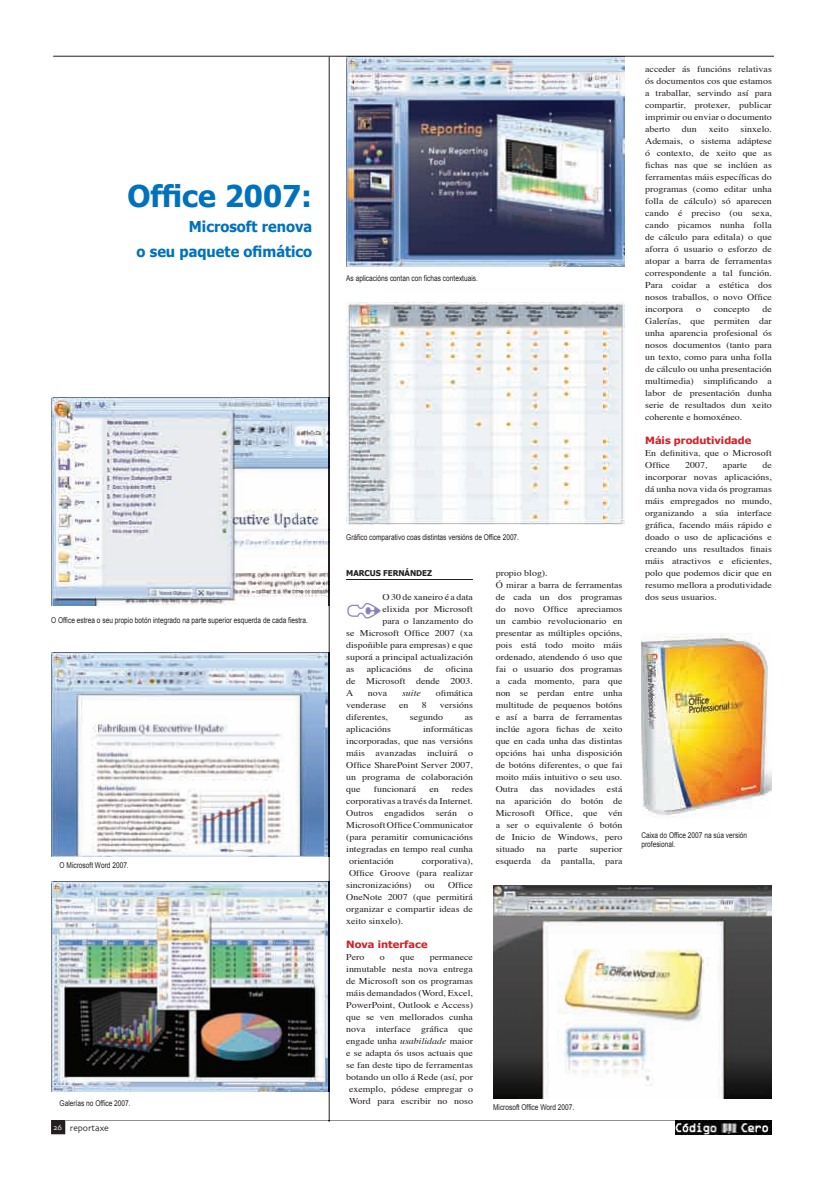
<style>
.page{position:relative;width:823px;height:1191px;background:#fff}
.page>*{position:absolute;margin:0;border:0;box-sizing:border-box;transform-origin:0 0}
.t1{font:700 30px "Tahoma";color:#0072bc}
.t2{font:700 15px/25px "Tahoma";color:#0072bc;text-align:right}
.t3{font:700 10px "Tahoma";letter-spacing:.005em;color:#d1232a;scale:1.1 1}
.t4{font:9px/12px "Times";letter-spacing:.005em;color:#231f20;text-align:justify;scale:1.1 1}
.t5{font:9px "Skia";color:#231f20}
.t6{font:italic 9px "Times";letter-spacing:.005em;color:#231f20;scale:1.1 1}
.t7{font:8px/9px "Arial";color:#231f20;scale:.82 1}
.t8{font:700 8px "Tahoma";letter-spacing:-.005em;color:#231f20}
.t9{font:8px "Skia";color:#fff}
.s1{font-style:italic}
</style>
<div class="page">
<img style="left:51px;top:56px;width:722px;height:1078px">
<h1 class="t1" style="left:127px;top:177px;width:186px">Office 2007:</h1>
<h2 class="t2" style="left:136px;top:213px;width:177px">Microsoft renova<br>o seu paquete ofimático</h2>
<p class="t7" style="left:51px;top:615px;width:314px">O Office estrea o seu propio botón integrado na parte superior esquerda de cada fiestra.</p>
<p class="t7" style="left:60px;top:861px;width:86px">O Microsoft Word 2007.</p>
<p class="t7" style="left:60px;top:1099px;width:88px">Galerías no Office 2007.</p>
<p class="t9" style="left:53px;top:1122px;width:10px">26</p>
<p class="t5" style="left:70px;top:1123px;width:40px">reportaxe</p>
<p class="t7" style="left:346px;top:274px;width:162px">As aplicacións contan con fichas contextuais.</p>
<p class="t7" style="left:346px;top:533px;width:212px">Gráfico comparativo coas distintas versións de Office 2007.</p>
<p class="t8" style="left:346px;top:568px;width:87px">MARCUS FERNÁNDEZ</p>
<p class="t4" style="left:382px;top:592px;width:84px">O 30 de xaneiro é a data</p>
<p class="t4" style="left:382px;top:604px;width:84px">elixida por Microsoft</p>
<p class="t4" style="left:382px;top:616px;width:84px">para o lanzamento do</p>
<p class="t4" style="left:346px;top:628px;width:117px">se Microsoft Office 2007 (xa</p>
<p class="t4" style="left:346px;top:640px;width:117px">dispoñible para empresas) e que</p>
<p class="t4" style="left:346px;top:652px;width:117px">suporá a principal actualización</p>
<p class="t4" style="left:346px;top:664px;width:9px">as</p>
<p class="t4" style="left:366px;top:664px;width:42px">aplicacións</p>
<p class="t4" style="left:424px;top:664px;width:10px">de</p>
<p class="t4" style="left:346px;top:664px;width:117px;text-indent:100px">oficina de Microsoft dende 2003.<br>A</p>
<p class="t4" style="left:367px;top:688px;width:19px">nova</p>
<p class="t6" style="left:402px;top:687px;width:19px">suite</p>
<p class="t4" style="left:435px;top:688px;width:35px">ofimática</p>
<p class="t4" style="left:346px;top:700px;width:38px">venderase</p>
<p class="t4" style="left:399px;top:700px;width:10px">en</p>
<p class="t4" style="left:421px;top:700px;width:6px">8</p>
<p class="t4" style="left:439px;top:700px;width:32px">versións</p>
<p class="t4" style="left:346px;top:712px;width:40px">diferentes,</p>
<p class="t4" style="left:409px;top:712px;width:32px">segundo</p>
<p class="t4" style="left:464px;top:712px;width:9px">as</p>
<p class="t4" style="left:346px;top:724px;width:42px">aplicacións</p>
<p class="t4" style="left:346px;top:724px;width:117px;text-indent:77px">informáticas incorporadas, que nas versións máis avanzadas incluirá o Office SharePoint Server 2007, un programa de colaboración que</p>
<p class="t4" style="left:373px;top:784px;width:40px">funcionará</p>
<p class="t4" style="left:429px;top:784px;width:10px">en</p>
<p class="t4" style="left:451px;top:784px;width:21px">redes</p>
<p class="t4" style="left:346px;top:796px;width:117px">corporativas a través da Internet.</p>
<p class="t4" style="left:346px;top:808px;width:117px">Outros engadidos serán o</p>
<p class="t4" style="left:346px;top:820px;width:117px">Microsoft Office Communicator</p>
<p class="t4" style="left:346px;top:832px;width:117px">(para peramitir comunicacións</p>
<p class="t4" style="left:346px;top:844px;width:117px">integradas en tempo real cunha</p>
<p class="t4" style="left:349px;top:856px;width:42px">orientación</p>
<p class="t4" style="left:421px;top:856px;width:48px">corporativa),</p>
<p class="t4" style="left:349px;top:868px;width:114px">Office Groove (para realizar</p>
<p class="t4" style="left:346px;top:880px;width:61px">sincronizacións)</p>
<p class="t4" style="left:424px;top:880px;width:11px">ou</p>
<p class="t4" style="left:346px;top:880px;width:117px;text-indent:102px">Office OneNote 2007 (que permitirá organizar e compartir ideas de xeito sinxelo).</p>
<p class="t3" style="left:346px;top:938px;width:75px">Nova interface</p>
<p class="t4" style="left:346px;top:952px;width:18px">Pero</p>
<p class="t4" style="left:379px;top:952px;width:6px">o</p>
<p class="t4" style="left:400px;top:952px;width:15px">que</p>
<p class="t4" style="left:346px;top:952px;width:117px;text-align:right">permanece<br>inmutable nesta nova entrega de Microsoft son os programas máis demandados (Word, Excel,<br>PowerPoint, Outlook e Access) que se ven mellorados cunha nova interface gráfica que engade unha <span class="s1">usabilidade</span> maior e se adapta ós usos actuais que se fan deste tipo de ferramentas botando un ollo á Rede (así, por exemplo, pódese empregar o<br>Word para escribir no noso</p>
<p class="t4" style="left:495px;top:568px;width:117px;text-align:left">propio blog).<br>Ó mirar a barra de ferramentas de cada un dos programas do novo Office apreciamos un cambio revolucionario en presentar as múltiples opcións, pois está todo moito máis ordenado, atendendo ó uso que fai o usuario dos programas a cada momento, para que non se perdan entre unha multitude de pequenos botóns e así a barra de ferramentas inclúe agora fichas de xeito que en cada unha das distintas opcións hai unha disposición de botóns diferentes, o que fai moito máis intuitivo o seu uso.<br>Outra</p>
<p class="t4" style="left:495px;top:784px;width:117px;text-indent:111px">está na aparición do botón de Microsoft Office, que vén a ser o equivalente ó botón de Inicio de Windows, pero situado</p>
<p class="t4" style="left:529px;top:784px;width:14px">das</p>
<p class="t4" style="left:554px;top:784px;width:38px">novidades</p>
<p class="t4" style="left:495px;top:844px;width:117px;text-align:right">superior<br>esquerda da pantalla, para</p>
<p class="t4" style="left:536px;top:844px;width:10px">na</p>
<p class="t4" style="left:557px;top:844px;width:20px">parte</p>
<p class="t7" style="left:493px;top:1102px;width:100px">Microsoft Office Word 2007.</p>
<p class="t4" style="left:644px;top:64px;width:117px">acceder ás funcións relativas ós documentos cos que estamos a traballar, servindo así para compartir, protexer, publicar imprimir ou enviar o documento aberto</p>
<p class="t4" style="left:644px;top:124px;width:117px;text-indent:95px">sinxelo.<br>Ademais, o sistema adáptese ó contexto, de xeito que as fichas nas que se inclúen as ferramentas máis específicas do programas (como editar unha folla de cálculo) só aparecen cando é preciso (ou sexa, cando picamos nunha folla de cálculo para editala) o que aforra ó usuario o esforzo de atopar a barra de ferramentas correspondente a tal función.<br>Para coidar a estética dos nosos traballos, o novo Office incorpora</p>
<p class="t4" style="left:681px;top:124px;width:15px">dun</p>
<p class="t4" style="left:708px;top:124px;width:20px">xeito</p>
<p class="t4" style="left:644px;top:304px;width:117px;text-indent:117px">de Galerías, que permiten dar unha aparencia profesional ós nosos documentos (tanto para un texto, como para unha folla de cálculo ou unha presentación multimedia) simplificando a labor de presentación dunha serie de resultados dun xeito coherente e homoxéneo.</p>
<p class="t3" style="left:644px;top:434px;width:98px">Máis produtividade</p>
<p class="t4" style="left:644px;top:448px;width:117px">En definitiva, que o Microsoft<br>Office</p>
<p class="t4" style="left:695px;top:304px;width:6px">o</p>
<p class="t4" style="left:713px;top:304px;width:34px">concepto</p>
<p class="t4" style="left:644px;top:460px;width:117px;text-indent:117px">de incorporar novas aplicacións, dá unha nova vida ós programas máis empregados no mundo, organizando a súa interface gráfica, facendo máis rápido e doado o uso de aplicacións e creando uns resultados finais máis atractivos e eficientes, polo que podemos dicir que en resumo mellora a produtividade dos seus usuarios.</p>
<p class="t4" style="left:684px;top:460px;width:22px">2007,</p>
<p class="t4" style="left:722px;top:460px;width:24px">aparte</p>
<p class="t7" style="left:641px;top:830px;width:130px">Caixa do Office 2007 na súa versión profesional.</p>
</div>
